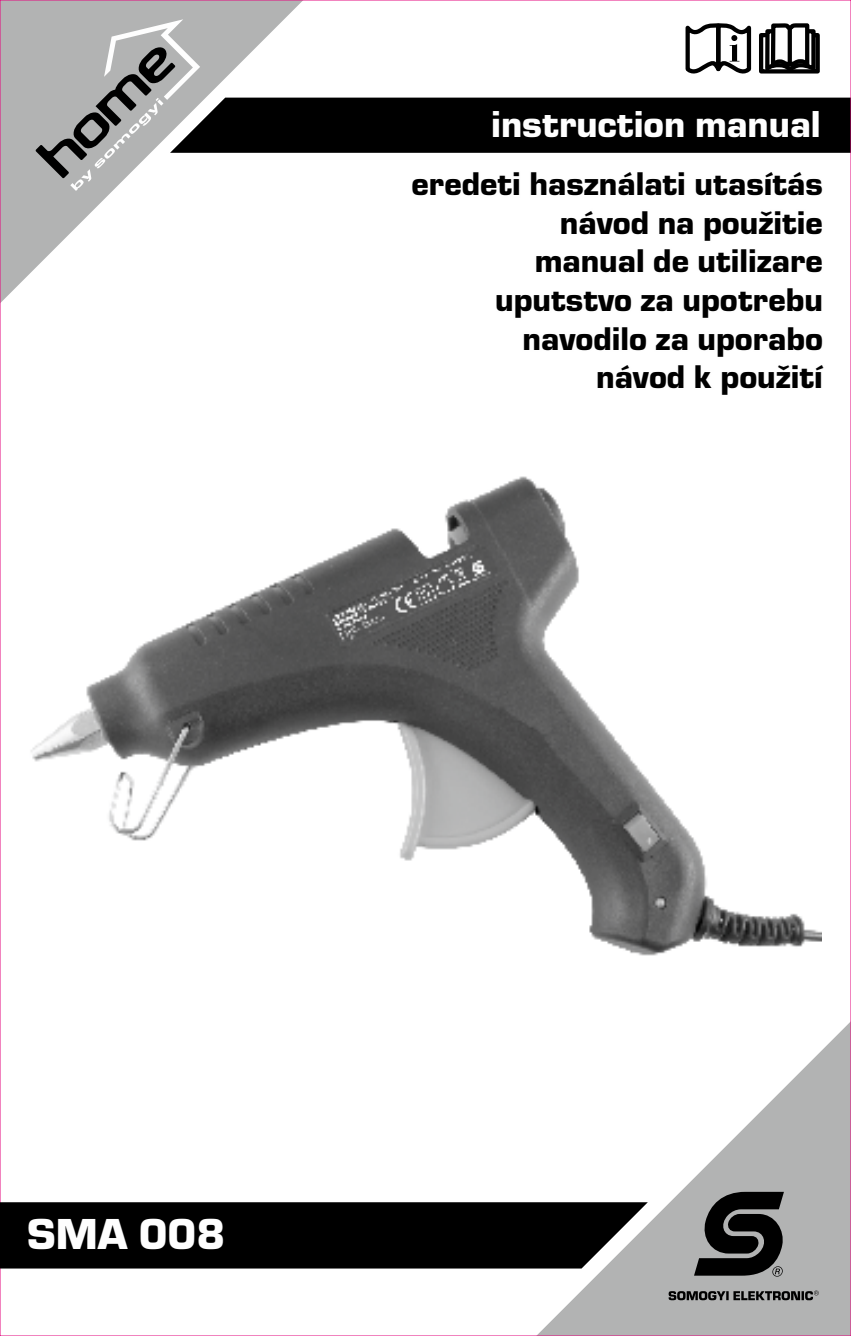
<style>
.page{position:relative;width:851px;height:1336px;background:#fff}
.page>*{position:absolute;margin:0;border:0;box-sizing:border-box;transform-origin:0 0}
.t1{font:45px "Eurostile TEE Blac";color:#fefefe}
.t2{font:39px "Eurostile TEE Blac";color:#fefefe}
.t3{font:34.2px/38.4px "Eurostile TEE Blac";color:#000;text-align:right}
</style>
<div class="page">
<svg style="left:2px;top:2px;width:110px;height:299px;fill:#b2b3b3"></svg>
<svg style="left:521px;top:1024px;width:327px;height:309px"></svg>
<svg style="left:694px;top:1191px;width:91px;height:85px;background:#3e3e3e"></svg>
<svg style="left:668px;top:1290px;width:150px;height:9px"></svg>
<svg style="left:35px;top:2px;width:813px;height:189px"></svg>
<svg style="left:0;top:1201px;width:647px;height:67px;background:#0f0f0f"></svg>
<img style="left:31px;top:476px;width:790px;height:480px">
<p class="t2" style="left:491px;top:108px;width:331px">instruction manual</p>
<p class="t3" style="left:411px;top:168px;width:413px">eredeti használati utasítás návod na použitie<br>manual de utilizare uputstvo za upotrebu navodilo za uporabo<br>návod k použití</p>
<h1 class="t1" style="left:27px;top:1214px;width:200px">SMA 008</h1>
</div>
